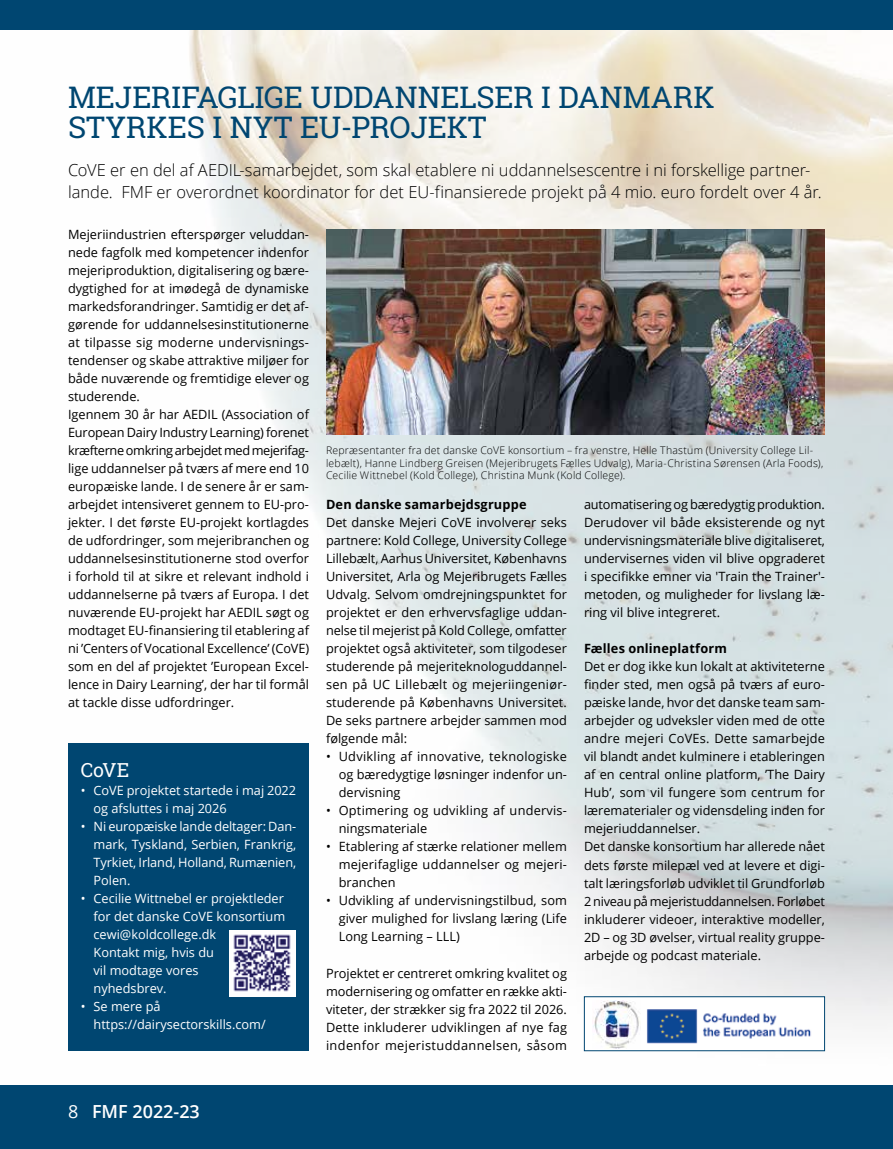
<style>
.page{position:relative;width:893px;height:1149px;background:#fff}
.page>*{position:absolute;margin:0;border:0;box-sizing:border-box;transform-origin:0 0}
.t1{font:30px/30px "Roboto Slab";color:#004671}
.t2{font:19.5px "Roboto Slab";color:#fff}
.t3{font:600 18px "Open Sans";color:#fff}
.t4{font:300 16.5px/22.5px "Open Sans";color:#000}
.t5{font:12.75px/18px "Open Sans";color:#000;text-align:justify}
.t6{font:12.75px/18px "Open Sans";color:#fff}
.t7{font:12.75px/18px "Open Sans";letter-spacing:.02em;color:#000}
.t8{font:700 12.75px "Open Sans";letter-spacing:.015em;color:#000}
.t9{font:300 10.5px/12px "Open Sans";letter-spacing:.02em;color:#000}
.s1{font-weight:400}
</style>
<div class="page">
<img style="left:68px;top:30px;width:825px;height:1022px">
<div style="left:0;top:0;width:893px;height:30px;background:#004671"></div>
<div style="left:0;top:1084px;width:893px;height:64px;background:#004671"></div>
<img style="left:326px;top:229px;width:499px;height:205px">
<div style="left:68px;top:743px;width:241px;height:307px;background:#004671"></div>
<img style="left:229px;top:930px;width:66px;height:65px">
<div style="left:584px;top:996px;width:241px;height:54px;background:#fff;border:1px solid #004671"></div>
<img style="left:647px;top:1009px;width:164px;height:34px">
<img style="left:593px;top:1000px;width:46px;height:48px">
<h1 class="t1" style="left:68px;top:82px;width:648px">MEJERIFAGLIGE UDDANNELSER I DANMARK<br>STYRKES I NYT EU-PROJEKT</h1>
<p class="t4" style="left:68px;top:158px;width:755px">CoVE er en del af AEDIL-samarbejdet, som skal etablere ni uddannelsescentre i ni forskellige partner&shy;lande. FMF er overordnet koordinator for det EU-finansierede projekt på 4 mio. euro fordelt over 4 år.</p>
<p class="t5" style="left:68px;top:225px;width:243px;text-align:left">Mejeriindustrien efterspørger veluddan&shy;nede fagfolk med kompetencer indenfor mejeriproduktion, digitalisering og bære&shy;dygtighed for at imødegå de dynamiske markedsforandringer. Samtidig er det af&shy;gørende for uddannelsesinstitutionerne at tilpasse sig moderne undervisnings&shy;tendenser og skabe attraktive miljøer for både nuværende og fremtidige elever og studerende.<br>Igennem 30 år har AEDIL (Association of European Dairy Industry Learning) forenet kræfterne omkring arbejdet med mejerifag&shy;lige uddannelser på tværs af mere end 10 europæiske lande. I de senere år er sam&shy;arbejdet intensiveret gennem to EU-pro&shy;jekter. I det første EU-projekt kortlagdes de udfordringer, som mejeribranchen og uddannelsesinstitutionerne stod overfor i forhold til at sikre et relevant indhold i uddannelserne på tværs af Europa. I det nuværende EU-projekt har AEDIL søgt og modtaget EU-finansiering til etablering af ni ’Centers of Vocational Excellence’ (CoVE) som en del af projektet ’European Excel&shy;lence in Dairy Learning’, der har til formål at tackle disse udfordringer.</p>
<h2 class="t2" style="left:81px;top:756px;width:50px">CoVE</h2>
<p class="t6" style="left:94px;top:780px;width:204px;text-indent:-13px">• CoVE projektet startede i maj 2022 og afsluttes i maj 2026</p>
<p class="t6" style="left:94px;top:816px;width:204px;text-align:justify;text-indent:-13px">• Ni europæiske lande deltager: Dan&shy;mark, Tyskland, Serbien, Frankrig, Tyrkiet, Irland, Holland, Rumænien, Polen.</p>
<p class="t6" style="left:94px;top:888px;width:193px;text-indent:-13px">• Cecilie Wittnebel er projektleder for det danske CoVE konsortium cewi@koldcollege.dk<br>Kontakt mig, hvis du<br>vil modtage vores<br>nyhedsbrev.</p>
<p class="t6" style="left:94px;top:996px;width:174px;text-indent:-13px">• Se mere på https://dairysectorskills.com/</p>
<p class="t9" style="left:326px;top:444px;width:499px">Repræsentanter fra det danske CoVE konsortium – fra venstre, Helle Thastum (University College Lil&shy;lebælt), Hanne Lindberg Greisen (Mejeribrugets Fælles Udvalg), Maria-Christina Sørensen (Arla Foods),<br>Cecilie Wittnebel (Kold College), Christina Munk (Kold College).</p>
<p class="t8" style="left:326px;top:495px;width:202px">Den danske samarbejdsgruppe</p>
<p class="t5" style="left:326px;top:513px;width:243px">Det danske Mejeri CoVE involverer seks partnere: Kold College, University College Lillebælt, Aarhus Universitet, Københavns Universitet, Arla og Mejeribrugets Fælles Udvalg. Selvom omdrejningspunktet for projektet er den erhvervsfaglige uddan&shy;nelse til mejerist på Kold College, omfatter projektet også aktiviteter, som tilgodeser studerende på mejeriteknologuddannel&shy;sen på UC Lillebælt og mejeriingeniør&shy;studerende på Københavns Universitet.<br>De seks partnere arbejder sammen mod følgende mål:</p>
<p class="t5" style="left:339px;top:747px;width:230px;text-indent:-13px">• Udvikling af innovative, teknologiske og bæredygtige løsninger indenfor un&shy;dervisning</p>
<p class="t7" style="left:339px;top:801px;width:230px;text-indent:-13px">• Optimering og udvikling af undervis&shy;ningsmateriale</p>
<p class="t5" style="left:339px;top:837px;width:230px;text-indent:-13px">• Etablering af stærke relationer mellem mejerifaglige uddannelser og mejeri&shy;branchen</p>
<p class="t5" style="left:339px;top:891px;width:230px;text-indent:-13px">• Udvikling af undervisningstilbud, som giver mulighed for livslang læring (Life Long Learning – LLL)</p>
<p class="t5" style="left:326px;top:963px;width:243px">Projektet er centreret omkring kvalitet og modernisering og omfatter en række akti&shy;viteter, der strækker sig fra 2022 til 2026.<br>Dette inkluderer udviklingen af nye fag indenfor mejeristuddannelsen, såsom</p>
<p class="t5" style="left:584px;top:495px;width:243px">automatisering og bæredygtig produktion.<br>Derudover vil både eksisterende og nyt undervisningsmateriale blive digitaliseret, undervisernes viden vil blive opgraderet i specifikke emner via 'Train the Trainer'- metoden, og muligheder for livslang læ&shy;ring vil blive integreret.</p>
<p class="t8" style="left:584px;top:639px;width:144px">Fælles onlineplatform</p>
<p class="t5" style="left:584px;top:657px;width:243px;text-align:left">Det er dog ikke kun lokalt at aktiviteterne finder sted, men også på tværs af euro&shy;pæiske lande, hvor det danske team sam&shy;arbejder og udveksler viden med de otte andre mejeri CoVEs. Dette samarbejde vil blandt andet kulminere i etableringen af en central online platform, ’The Dairy Hub’, som vil fungere som centrum for lærematerialer og vidensdeling inden for mejeriuddannelser.<br>Det danske konsortium har allerede nået dets første milepæl ved at levere et digi&shy;talt læringsforløb udviklet til Grundforløb 2 niveau på mejeristuddannelsen. Forløbet inkluderer videoer, interaktive modeller, 2D – og 3D øvelser, virtual reality gruppe&shy;arbejde og podcast materiale.</p>
<h3 class="t3" style="left:68px;top:1099px;width:133px"><span class="s1">8</span> FMF 2022-23</h3>
</div>
